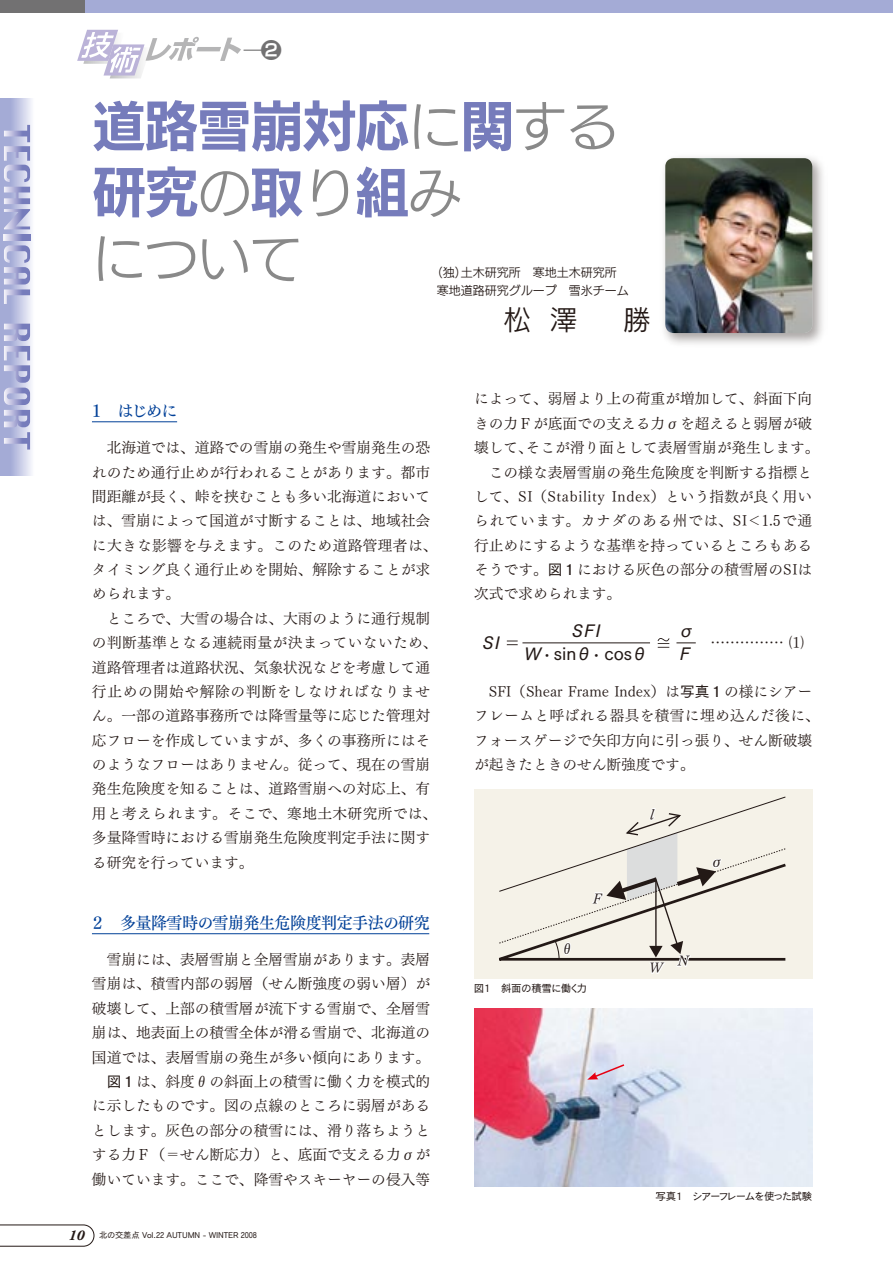
<style>
.page{position:relative;width:893px;height:1263px;background:#fff}
.page>*{position:absolute;margin:0;border:0;box-sizing:border-box;transform-origin:0 0}
.t1{font:54px/66px "New Rodin Pro B";letter-spacing:-.025em;color:#767cbb}
.t2{font:54px "New Rodin Pro M";color:#898989}
.t3{font:27px "New Rodin Pro M";color:#231815}
.t4{font:21px "New Rodin Pro DB";color:#727172}
.t5{font:17.25px "Tsuku Go Pro D";color:#231916}
.t6{font:16.5px "Tsuku Min Pro D";letter-spacing:-.03em;color:#004098}
.t7{font:14.7px/24.3px "Tsuku Min Pro R";color:#231815}
.t8{font:14.7px "Tsuku Min Pro L";color:#231916}
.t9{font:14.1px "Tsuku Min Pro M";color:#231916}
.t10{font:12px/17.7px "New Rodin Pro M";color:#231815}
.t11{font:10.5px "Cezanne Pro M";letter-spacing:-.14em;color:#231815}
.t12{font:10.5px "Cezanne Pro M";letter-spacing:-.075em;color:#231815}
.t13{font:8.25px "Cezanne Pro M";letter-spacing:-.01em;color:#231815}
.s1{font-family:"New Rodin Pro M";color:#898989}
.s2{font-family:"Tsuku Go Pro D"}
.s3{font-family:"Adobe Garamond Pro";font-weight:700;font-style:italic;font-size:15px}
.s4{font-family:"Tsuku Go Pro L"}
</style>
<div class="page">
<div style="left:0;top:0;width:85px;height:13px;background:#727172"></div>
<div style="left:85px;top:0;width:808px;height:13px;background:#a4abd6"></div>
<div style="left:0;top:99px;width:34px;height:376px;background:linear-gradient(to right,#9099cd,#eeeff8)"></div>
<svg style="left:4px;top:125px;width:26px;height:104px"></svg>
<svg style="left:4px;top:235px;width:26px;height:5px"></svg>
<svg style="left:4px;top:245px;width:26px;height:59px"></svg>
<svg style="left:4px;top:324px;width:26px;height:125px"></svg>
<svg style="left:77px;top:30px;width:185px;height:48px"></svg>
<hr style="left:92px;top:421px;width:85px;height:1px;background:#004098">
<hr style="left:92px;top:933px;width:337px;height:1px;background:#004098">
<svg style="left:676px;top:642px;width:20px;height:1px"></svg>
<svg style="left:507px;top:640px;width:143px;height:5px"></svg>
<svg style="left:657px;top:638px;width:12px;height:10px"></svg>
<div style="left:659px;top:152px;width:168px;height:196px;background:#231815;opacity:.4"></div>
<img style="left:665px;top:158px;width:147px;height:175px">
<div style="left:474px;top:789px;width:338px;height:189px;background:#f5f2e8"></div>
<svg style="left:499px;top:796px;width:287px;height:178px"></svg>
<img style="left:474px;top:1008px;width:338px;height:178px">
<svg style="left:587px;top:1063px;width:39px;height:17px"></svg>
<svg style="left:0;top:1224px;width:94px;height:23px"></svg>
<h3 class="t4" style="left:261px;top:32px;width:22px">❷</h3>
<h1 class="t1" style="left:92px;top:89px;width:529px">道路雪崩対応<span class="s1">に</span>関<span class="s1">する</span>研究<span class="s1">の</span>取<span class="s1">り</span>組<span class="s1">み</span></h1>
<h1 class="t2" style="left:92px;top:212px;width:213px">について</h1>
<p class="t10" style="left:437px;top:263px;width:193px;text-indent:-6px">（独）土木研究所　寒地土木研究所寒地道路研究グループ　雪氷チーム</p>
<h2 class="t3" style="left:504px;top:297px;width:148px">松澤　勝</h2>
<p class="t6" style="left:88px;top:396px;width:91px">１ はじめに</p>
<p class="t7" style="left:92px;top:434px;width:347px">　北海道では、道路での雪崩の発生や雪崩発生の恐れのため通行止めが行われることがあります。都市間距離が長く、峠を挟むことも多い北海道においては、雪崩によって国道が寸断することは、地域社会に大きな影響を与えます。このため道路管理者は、タイミング良く通行止めを開始、解除することが求められます。<br>　ところで、大雪の場合は、大雨のように通行規制の判断基準となる連続雨量が決まっていないため、道路管理者は道路状況、気象状況などを考慮して通行止めの開始や解除の判断をしなければなりません。一部の道路事務所では降雪量等に応じた管理対応フローを作成していますが、多くの事務所にはそのようなフローはありません。従って、現在の雪崩発生危険度を知ることは、道路雪崩への対応上、有用と考えられます。そこで、寒地土木研究所では、多量降雪時における雪崩発生危険度判定手法に関する研究を行っています。</p>
<p class="t6" style="left:89px;top:908px;width:342px">２ 多量降雪時の雪崩発生危険度判定手法の研究</p>
<p class="t7" style="left:92px;top:946px;width:340px;text-align:right">　雪崩には、表層雪崩と全層雪崩があります。表層雪崩は、積雪内部の弱層（せん断強度の弱い層）が破壊して、上部の積雪層が流下する雪崩で、全層雪崩は、地表面上の積雪全体が滑る雪崩で、北海道の国道では、表層雪崩の発生が多い傾向にあります。<span class="s2">図１</span>は、斜度θの斜面上の積雪に働く力を模式的に示したものです。図の点線のところに弱層があるとします。灰色の部分の積雪には、滑り落ちようとする力Ｆ（＝せん断応力）と、底面で支える力σが働いています。ここで、降雪やスキーヤーの侵入等</p>
<p class="t13" style="left:69px;top:1230px;width:190px"><span class="s3">10</span> 北の交差点 Vol.22 AUTUMN - WINTER 2008</p>
<p class="t7" style="left:474px;top:385px;width:347px">によって、弱層より上の荷重が増加して、斜面下向きの力Ｆが底面での支える力σを超えると弱層が破壊して、そこが滑り面として表層雪崩が発生します。　この様な表層雪崩の発生危険度を判断する指標として、SI（Stability Index）という指数が良く用いられています。カナダのある州では、SI＜1.5で通行止めにするような基準を持っているところもあるそうです。<span class="s2">図１</span>における灰色の部分の積雪層のSIは次式で求められます。</p>
<p class="t5" style="left:483px;top:628px;width:18px">SI</p>
<p class="t5" style="left:572px;top:616px;width:30px">SFI</p>
<p class="t5" style="left:678px;top:616px;width:19px">σ</p>
<p class="t5" style="left:524px;top:639px;width:126px">W<span class="s4">･</span> sinθ<span class="s4">･</span> cosθ</p>
<p class="t5" style="left:680px;top:639px;width:13px">F</p>
<p class="t8" style="left:710px;top:630px;width:95px">…………… ⑴</p>
<p class="t7" style="left:474px;top:677px;width:347px">　SFI（Shear Frame Index）は<span class="s2">写真１</span>の様にシアーフレームと呼ばれる器具を積雪に埋め込んだ後に、フォースゲージで矢印方向に引っ張り、せん断破壊が起きたときのせん断強度です。</p>
<p class="t9" style="left:592px;top:886px;width:12px">F</p>
<p class="t9" style="left:560px;top:936px;width:16px">θ</p>
<p class="t12" style="left:474px;top:981px;width:115px">図１ 斜面の積雪に働く力</p>
<p class="t9" style="left:649px;top:802px;width:7px">l</p>
<p class="t9" style="left:710px;top:849px;width:16px">σ</p>
<p class="t9" style="left:648px;top:955px;width:16px">W</p>
<p class="t9" style="left:677px;top:948px;width:15px">N</p>
<p class="t11" style="left:655px;top:1189px;width:158px">写真１ シアーフレームを使った試験</p>
</div>
